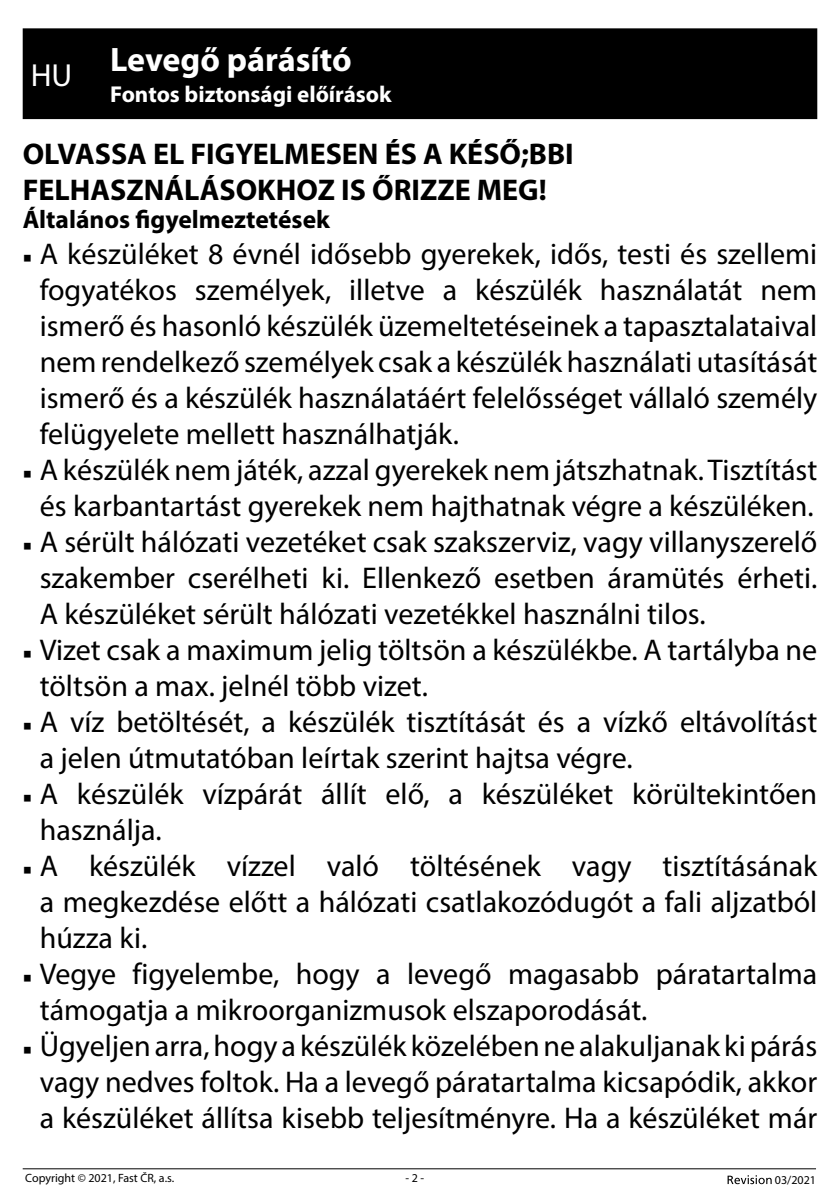
<style>
.page{position:relative;width:840px;height:1191px;background:#fff}
.page>*{position:absolute;margin:0;border:0;box-sizing:border-box;transform-origin:0 0}
.t1{font:700 34px "Myriad Pro";color:#fff}
.t2{font:30px/36px "Myriad Pro";color:#000}
.t3{font:700 30px/36px "Myriad Pro";color:#000}
.t4{font:700 25.4px "Myriad Pro";color:#000}
.t5{font:700 23px "Myriad Pro";color:#fff}
.t6{font:12px "Myriad Pro";color:#000}
.s1{font-family:"Minion Pro";font-size:23px}
</style>
<div class="page">
<svg style="left:727px;top:1175px;width:44px;height:9px"></svg>
<hr style="left:23px;top:1168px;width:792px;height:1px;background:#000">
<div style="left:23px;top:28px;width:793px;height:91px;background:#000"></div>
<p class="t1" style="left:31px;top:37px;width:322px"><sub>HU</sub> Levegő párásító</p>
<p class="t5" style="left:110px;top:79px;width:283px">Fontos biztonsági előírások</p>
<p class="t3" style="left:23px;top:135px;width:552px">OLVASSA EL FIGYELMESEN ÉS A KÉSŐ;BBI<br>FELHASZNÁLÁSOKHOZ IS ŐRIZZE MEG!</p>
<p class="t4" style="left:23px;top:203px;width:308px">Általános figyelmeztetések</p>
<p class="t2" style="left:40px;top:235px;width:778px;text-align:justify;text-indent:-17px"><span class="s1">■</span> A készüléket 8 évnél idősebb gyerekek, idős, testi és szellemi fogyatékos személyek, illetve a készülék használatát nem ismerő és hasonló készülék üzemeltetéseinek a tapasztalataival nem rendelkező személyek csak a készülék használati utasítását ismerő és a készülék használatáért felelősséget vállaló személy felügyelete mellett használhatják.</p>
<p class="t2" style="left:23px;top:451px;width:795px;text-align:center"><span class="s1">■</span> A készülék nem játék, azzal gyerekek nem játszhatnak. Tisztítást és karbantartást gyerekek nem hajthatnak végre a készüléken.</p>
<p class="t2" style="left:40px;top:523px;width:778px;text-align:justify;text-indent:-17px"><span class="s1">■</span> A sérült hálózati vezetéket csak szakszerviz, vagy villanyszerelő szakember cserélheti ki. Ellenkező esetben áramütés érheti.<br>A készüléket sérült hálózati vezetékkel használni tilos.</p>
<p class="t2" style="left:40px;top:631px;width:778px;text-indent:-17px"><span class="s1">■</span> Vizet csak a maximum jelig töltsön a készülékbe. A tartályba ne töltsön a max. jelnél több vizet.</p>
<p class="t2" style="left:40px;top:703px;width:778px;text-indent:-17px"><span class="s1">■</span> A víz betöltését, a készülék tisztítását és a vízkő eltávolítást a jelen útmutatóban leírtak szerint hajtsa végre.</p>
<p class="t2" style="left:40px;top:775px;width:778px;text-indent:-17px"><span class="s1">■</span> A készülék vízpárát állít elő, a készüléket körültekintően használja.</p>
<p class="t2" style="left:40px;top:847px;width:778px;text-align:justify;text-indent:-17px"><span class="s1">■</span> A készülék vízzel való töltésének vagy tisztításának a megkezdése előtt a hálózati csatlakozódugót a fali aljzatból húzza ki.</p>
<p class="t2" style="left:40px;top:955px;width:778px;text-indent:-17px"><span class="s1">■</span> Vegye figyelembe, hogy a levegő magasabb páratartalma támogatja a mikroorganizmusok elszaporodását.</p>
<p class="t2" style="left:23px;top:1027px;width:795px;text-align:center"><span class="s1">■</span> Ügyeljen arra, hogy a készülék közelében ne alakuljanak ki párás vagy nedves foltok. Ha a levegő páratartalma kicsapódik, akkor a készüléket állítsa kisebb teljesítményre. Ha a készüléket már</p>
<p class="t6" style="left:25px;top:1170px;width:150px">Copyright © 2021, Fast ČR, a.s.</p>
<p class="t6" style="left:405px;top:1170px;width:20px">- 2 -</p>
<p class="t6" style="left:774px;top:1172px;width:43px">03/2021</p>
</div>
